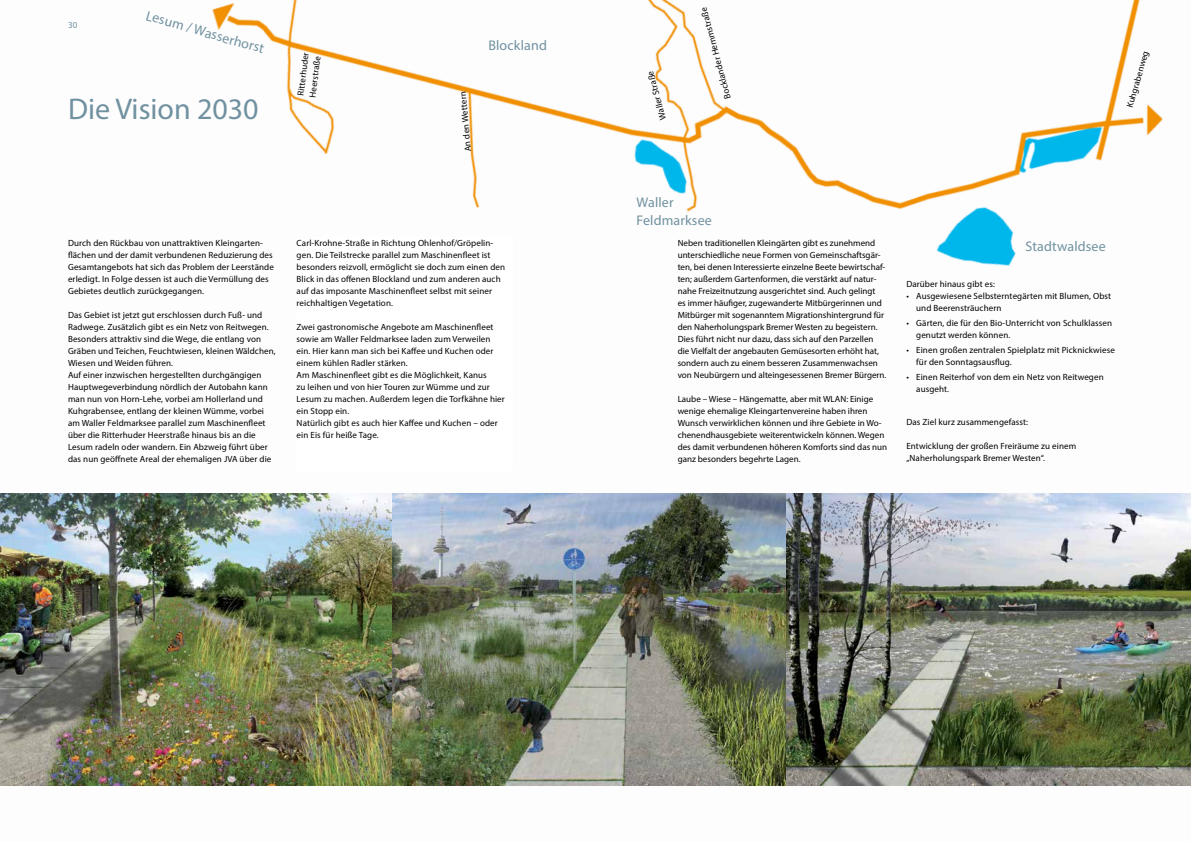
<style>
.page{position:relative;width:1191px;height:842px;background:#fff}
.page>*{position:absolute;margin:0;border:0;box-sizing:border-box;transform-origin:0 0}
.t1{font:30px "Myriad Pro";color:#7091a0}
.t2{font:14px/18px "Myriad Pro";letter-spacing:.01em;color:#7091a0}
.t3{font:9px/12px "Myriad Pro";letter-spacing:.01em;color:#000}
.t4{font:9px "Myriad Pro";color:#7091a0}
</style>
<div class="page">
<img style="left:0;top:0;width:1191px;height:786px">
<img style="left:391px;top:493px;width:800px;height:292px">
<img style="left:0;top:493px;width:391px;height:292px">
<div style="left:297px;top:237px;width:216px;height:234px;background:#fff"></div>
<p class="t4" style="left:68px;top:20px;width:11px">30</p>
<h2 class="t2" style="left:149px;top:6px;width:124px;rotate:16deg">Lesum / Wasserhorst</h2>
<h1 class="t1" style="left:68px;top:90px;width:192px">Die Vision 2030</h1>
<p class="t3" style="left:68px;top:237px;width:207px">Durch den Rückbau von unattraktiven Kleingarten&shy;flächen und der damit verbundenen Reduzierung des Gesamtangebots hat sich das Problem der Leerstände erledigt. In Folge dessen ist auch die Vermüllung des Gebietes deutlich zurückgegangen.</p>
<p class="t3" style="left:68px;top:309px;width:209px">Das Gebiet ist jetzt gut erschlossen durch Fuß- und Radwege. Zusätzlich gibt es ein Netz von Reitwegen.<br>Besonders attraktiv sind die Wege, die entlang von Gräben und Teichen, Feuchtwiesen, kleinen Wäldchen, Wiesen und Weiden führen.<br>Auf einer inzwischen hergestellten durchgängigen Hauptwegeverbindung nördlich der Autobahn kann man nun von Horn-Lehe, vorbei am Hollerland und Kuhgrabensee, entlang der kleinen Wümme, vorbei am Waller Feldmarksee parallel zum Maschinenfleet über die Ritterhuder Heerstraße hinaus bis an die Lesum radeln oder wandern. Ein Abzweig führt über das nun geöffnete Areal der ehemaligen JVA über die</p>
<p class="t3" style="left:722px;top:100px;width:96px;rotate:-105deg">Bocklander Hemmstraße</p>
<h2 class="t2" style="left:488px;top:36px;width:60px">Blockland</h2>
<p class="t3" style="left:294px;top:95px;width:45px;rotate:-83deg">Ritterhuder<br>Heerstraße</p>
<p class="t3" style="left:1123px;top:106px;width:60px;rotate:-74deg">Kuhgrabenweg</p>
<p class="t3" style="left:657px;top:121px;width:52px;rotate:-105deg">Waller Straße</p>
<p class="t3" style="left:462px;top:152px;width:61px;rotate:-95deg">An den Wettern</p>
<p class="t3" style="left:297px;top:237px;width:210px">Carl-Krohne-Straße in Richtung Ohlenhof/Gröpelin&shy;gen. Die Teilstrecke parallel zum Maschinenfleet ist besonders reizvoll, ermöglicht sie doch zum einen den Blick in das offenen Blockland und zum anderen auch auf das imposante Maschinenfleet selbst mit seiner reichhaltigen Vegetation.</p>
<p class="t3" style="left:297px;top:321px;width:210px">Zwei gastronomische Angebote am Maschinenfleet sowie am Waller Feldmarksee laden zum Verweilen ein. Hier kann man sich bei Kaffee und Kuchen oder einem kühlen Radler stärken.<br>Am Maschinenfleet gibt es die Möglichkeit, Kanus<br>zu leihen und von hier Touren zur Wümme und zur Lesum zu machen. Außerdem legen die Torfkähne hier ein Stopp ein.<br>Natürlich gibt es auch hier Kaffee und Kuchen – oder ein Eis für heiße Tage.</p>
<h2 class="t2" style="left:636px;top:193px;width:77px">Waller<br>Feldmarksee</h2>
<p class="t3" style="left:677px;top:236px;width:210px">Neben traditionellen Kleingärten gibt es zunehmend unterschiedliche neue Formen von Gemeinschaftsgär&shy;ten, bei denen Interessierte einzelne Beete bewirtschaf&shy;ten; außerdem Gartenformen, die verstärkt auf natur&shy;nahe Freizeitnutzung ausgerichtet sind. Auch gelingt<br>es immer häufiger, zugewanderte Mitbürgerinnen und Mitbürger mit sogenanntem Migrationshintergrund für den Naherholungspark Bremer Westen zu begeistern.<br>Dies führt nicht nur dazu, dass sich auf den Parzellen die Vielfalt der angebauten Gemüsesorten erhöht hat, sondern auch zu einem besseren Zusammenwachsen von Neubürgern und alteingesessenen Bremer Bürgern.</p>
<p class="t3" style="left:677px;top:392px;width:211px">Laube – Wiese – Hängematte, aber mit WLAN: Einige wenige ehemalige Kleingartenvereine haben ihren Wunsch verwirklichen können und ihre Gebiete in Wo&shy;chenendhausgebiete weiterentwickeln können. Wegen des damit verbundenen höheren Komforts sind das nun ganz besonders begehrte Lagen.</p>
<h2 class="t2" style="left:1025px;top:237px;width:82px">Stadtwaldsee</h2>
<p class="t3" style="left:906px;top:277px;width:90px">Darüber hinaus gibt es:</p>
<p class="t3" style="left:916px;top:289px;width:196px;text-indent:-10px">• Ausgewiesene Selbsterntegärten mit Blumen, Obst und Beerensträuchern</p>
<p class="t3" style="left:916px;top:316px;width:197px;text-indent:-10px">• Gärten, die für den Bio-Unterricht von Schulklassen genutzt werden können.</p>
<p class="t3" style="left:916px;top:343px;width:200px;text-indent:-10px">• Einen großen zentralen Spielplatz mit Picknickwiese für den Sonntagsausflug.</p>
<p class="t3" style="left:916px;top:370px;width:189px;text-indent:-10px">• Einen Reiterhof von dem ein Netz von Reitwegen ausgeht.</p>
<p class="t3" style="left:906px;top:416px;width:123px">Das Ziel kurz zusammengefasst:</p>
<p class="t3" style="left:906px;top:440px;width:171px">Entwicklung der großen Freiräume zu einem „Naherholungspark Bremer Westen“.</p>
</div>
